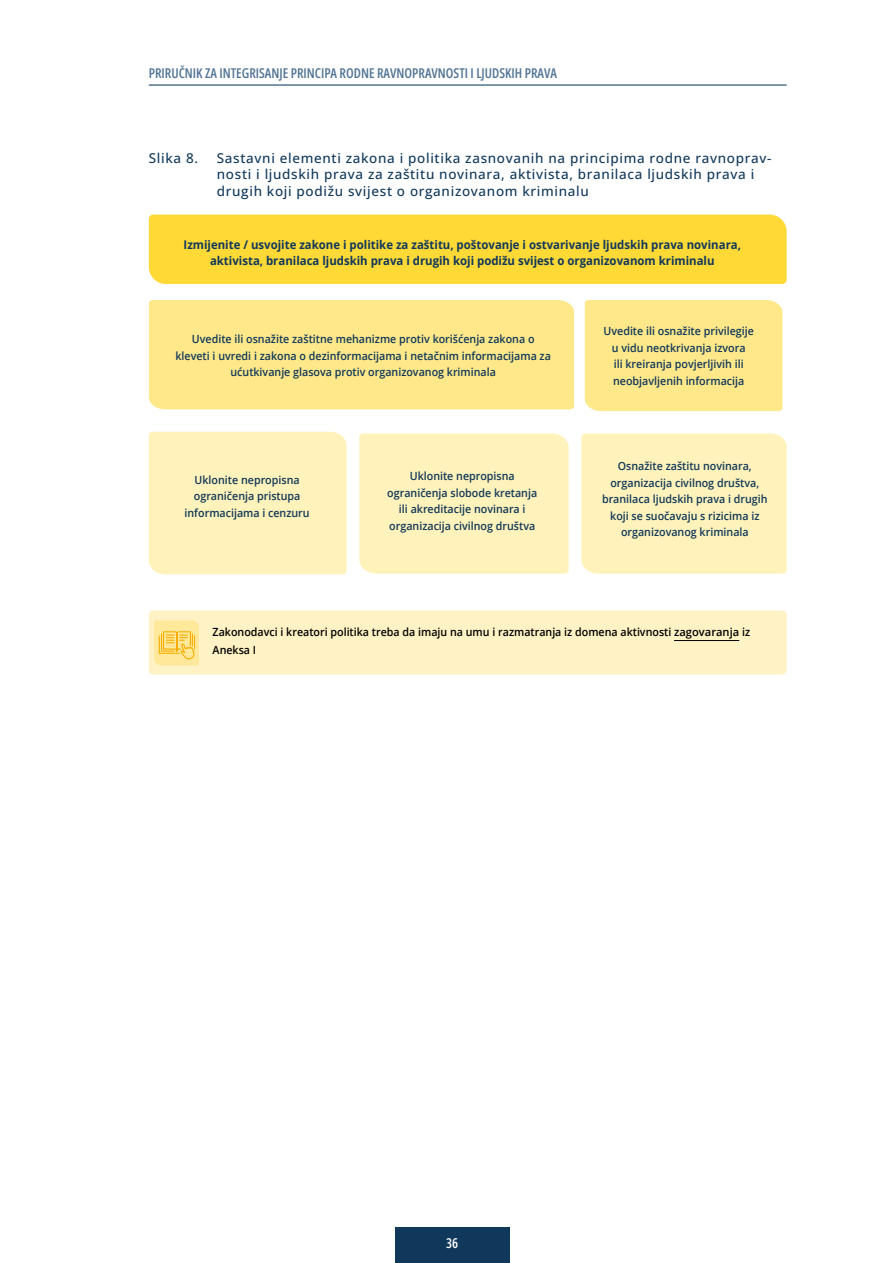
<style>
.page{position:relative;width:893px;height:1263px;background:#fff}
.page>*{position:absolute;margin:0;border:0;box-sizing:border-box;transform-origin:0 0}
.t1{font:500 13.5px/16.2px "Open Sans";letter-spacing:.05em;color:#10385a}
.t2{font:600 13.5px "Open Sans Condensed";color:#537595}
.t3{font:600 13.5px "Open Sans Condensed";color:#fff}
.t4{font:700 12px/16.5px "Open Sans";color:#10385a;text-align:center;scale:.95 1}
.t5{font:600 11.25px/16.5px "Open Sans";color:#10385a;text-align:center;scale:.95 1}
.t6{font:600 11.25px/18px "Open Sans";color:#000;scale:.95 1}
</style>
<div class="page">
<div style="left:395px;top:1227px;width:115px;height:36px;background:#10385a"></div>
<hr style="left:149px;top:84px;width:638px;height:2px;background:#537595">
<div style="left:585px;top:300px;width:197px;height:111px;background:#ffe88a"></div>
<div style="left:149px;top:300px;width:425px;height:109px;background:#ffe88a"></div>
<div style="left:359px;top:433px;width:210px;height:140px;background:#fff2ba"></div>
<div style="left:149px;top:215px;width:638px;height:69px;background:#ffd936"></div>
<div style="left:149px;top:432px;width:198px;height:142px;background:#fff2ba"></div>
<div style="left:581px;top:433px;width:206px;height:140px;background:#fff2ba"></div>
<div style="left:149px;top:610px;width:638px;height:64px;background:#fff2c4;border-radius:4px"></div>
<svg style="left:154px;top:620px;width:45px;height:45px"></svg>
<hr style="left:674px;top:640px;width:65px;height:1px;background:#000">
<p class="t2" style="left:149px;top:64px;width:410px">PRIRUČNIK ZA INTEGRISANJE PRINCIPA RODNE RAVNOPRAVNOSTI I LJUDSKIH PRAVA</p>
<p class="t1" style="left:149px;top:150px;width:51px">Slika 8.</p>
<p class="t1" style="left:217px;top:150px;width:556px">Sastavni elementi zakona i politika zasnovanih na principima rodne ravnoprav&shy;nosti i ljudskih prava za zaštitu novinara, aktivista, branilaca ljudskih prava i drugih koji podižu svijest o organizovanom kriminalu</p>
<p class="t4" style="left:184px;top:236px;width:588px">Izmijenite / usvojite zakone i politike za zaštitu, poštovanje i ostvarivanje ljudskih prava novinara, aktivista, branilaca ljudskih prava i drugih koji podižu svijest o organizovanom kriminalu</p>
<p class="t5" style="left:176px;top:331px;width:397px">Uvedite ili osnažite zaštitne mehanizme protiv korišćenja zakona o kleveti i uvredi i zakona o dezinformacijama i netačnim informacijama za ućutkivanje glasova protiv organizovanog kriminala</p>
<p class="t5" style="left:603px;top:323px;width:160px">Uvedite ili osnažite privilegije u vidu neotkrivanja izvora<br>ili kreiranja povjerljivih ili neobjavljenih informacija</p>
<p class="t5" style="left:185px;top:471px;width:133px">Uklonite nepropisna ograničenja pristupa informacijama i cenzuru</p>
<p class="t5" style="left:387px;top:467px;width:159px">Uklonite nepropisna ograničenja slobode kretanja ili akreditacije novinara i organizacija civilnog društva</p>
<p class="t5" style="left:602px;top:458px;width:176px">Osnažite zaštitu novinara, organizacija civilnog društva, branilaca ljudskih prava i drugih koji se suočavaju s rizicima iz organizovanog kriminala</p>
<p class="t6" style="left:213px;top:623px;width:567px">Zakonodavci i kreatori politika treba da imaju na umu i razmatranja iz domena aktivnosti zagovaranja iz<br>Aneksa I</p>
<p class="t3" style="left:446px;top:1234px;width:14px">36</p>
</div>
